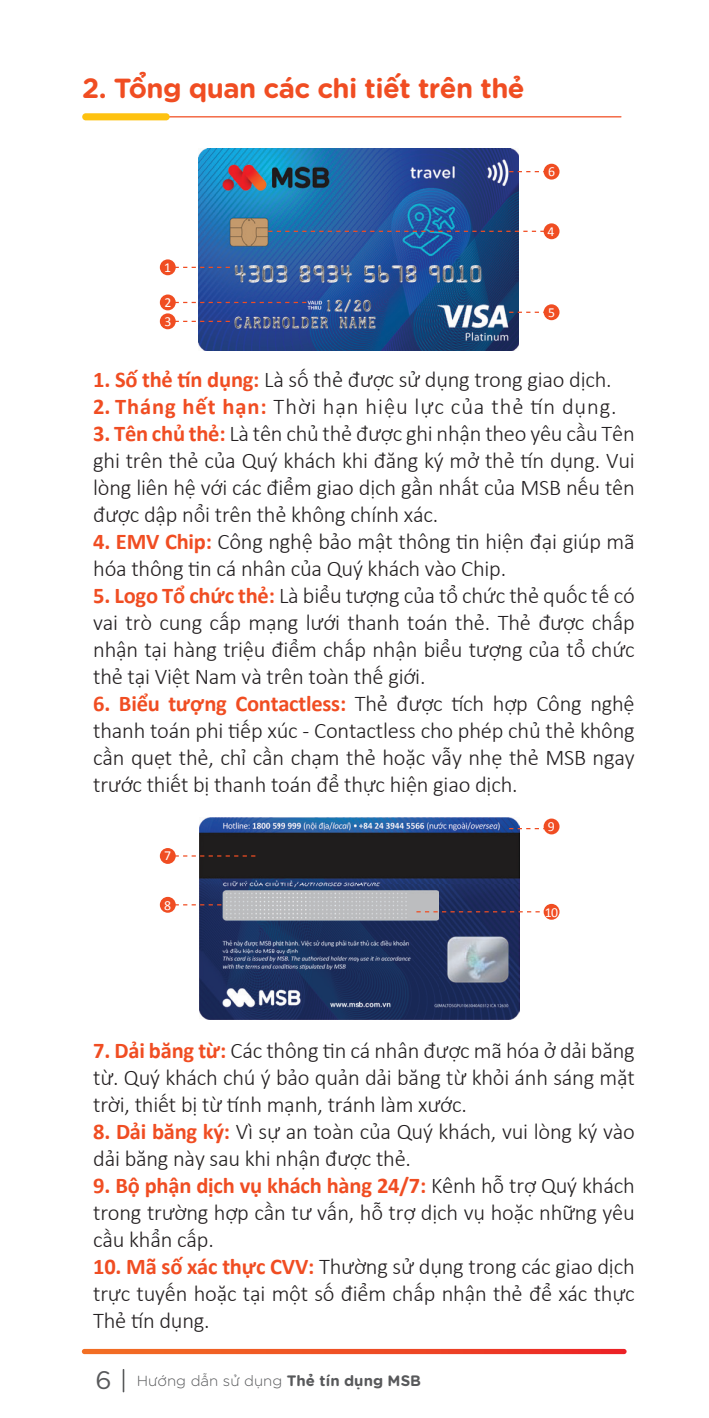
<style>
.page{position:relative;width:709px;height:1418px;background:#fff}
.page>*{position:absolute;margin:0;border:0;box-sizing:border-box;transform-origin:0 0}
.t1{font:700 27.5px "SVN Gotham Rounded";letter-spacing:-.02em;color:#f04d22}
.t2{font:300 22.5px/27px "Calibri";letter-spacing:-.01em;color:#231f20;text-align:justify}
.t3{font:300 22.5px "Calibri";letter-spacing:.04em;color:#231f20}
.t4{font:300 15px "SVN Gotham Rounded";color:#58595b}
.t5{font:13.75px/19px "Calibri";color:#fff}
.s1{font-weight:700;color:#f04d22}
.s2{font-weight:400;font-size:25px}
.s3{font-weight:700}
</style>
<div class="page">
<img style="left:199px;top:817px;width:320px;height:202px">
<hr style="left:137px;top:116px;width:484px;height:1px;background:#f04d22">
<div style="left:82px;top:113px;width:88px;height:7px;background:#fec210;border-radius:4px"></div>
<img style="left:198px;top:149px;width:321px;height:202px">
<svg style="left:176px;top:855px;width:83px;height:1px"></svg>
<div style="left:160px;top:848px;width:16px;height:15px;background:#f04d22;border-radius:50%"></div>
<svg style="left:509px;top:828px;width:30px;height:1px"></svg>
<div style="left:543px;top:818px;width:16px;height:16px;background:#f04d22;border-radius:50%"></div>
<svg style="left:416px;top:911px;width:124px;height:1px"></svg>
<div style="left:543px;top:903px;width:16px;height:16px;background:#f04d22;border-radius:50%"></div>
<svg style="left:509px;top:311px;width:30px;height:2px"></svg>
<div style="left:543px;top:304px;width:16px;height:16px;background:#f04d22;border-radius:50%"></div>
<svg style="left:509px;top:171px;width:30px;height:1px"></svg>
<div style="left:543px;top:164px;width:16px;height:15px;background:#f04d22;border-radius:50%"></div>
<svg style="left:268px;top:231px;width:275px;height:1px"></svg>
<div style="left:543px;top:223px;width:16px;height:16px;background:#f04d22;border-radius:50%"></div>
<svg style="left:176px;top:267px;width:57px;height:1px"></svg>
<div style="left:160px;top:259px;width:16px;height:16px;background:#f04d22;border-radius:50%"></div>
<svg style="left:176px;top:302px;width:132px;height:1px"></svg>
<div style="left:160px;top:294px;width:16px;height:16px;background:#f04d22;border-radius:50%"></div>
<svg style="left:176px;top:321px;width:57px;height:1px"></svg>
<div style="left:160px;top:313px;width:16px;height:16px;background:#f04d22;border-radius:50%"></div>
<div style="left:160px;top:896px;width:16px;height:16px;background:#f04d22;border-radius:50%"></div>
<svg style="left:175px;top:904px;width:48px;height:1px"></svg>
<svg style="left:82px;top:1348px;width:544px;height:5px"></svg>
<svg style="left:123px;top:1369px;width:1px;height:23px"></svg>
<p class="t1" style="left:82px;top:66px;width:444px">2. Tổng quan các chi tiết trên thẻ</p>
<p class="t5" style="left:164px;top:258px;width:8px">1</p>
<p class="t5" style="left:164px;top:293px;width:9px">2<br>3</p>
<p class="t5" style="left:548px;top:162px;width:8px">6</p>
<p class="t5" style="left:547px;top:221px;width:8px">4</p>
<p class="t5" style="left:548px;top:303px;width:8px">5</p>
<p class="t2" style="left:93px;top:365px;width:520px"><span class="s1">1. Số thẻ tín dụng:</span> Là số thẻ được sử dụng trong giao dịch.</p>
<p class="t3" style="left:93px;top:392px;width:525px"><span class="s1">2. Tháng hết hạn:</span> Thời hạn hiệu lực của thẻ tín dụng.</p>
<p class="t2" style="left:93px;top:419px;width:543px"><span class="s1">3. Tên chủ thẻ:</span> Là tên chủ thẻ được ghi nhận theo yêu cầu Tên ghi trên thẻ của Quý khách khi đăng ký mở thẻ tín dụng. Vui lòng liên hệ với các điểm giao dịch gần nhất của MSB nếu tên được dập nổi trên thẻ không chính xác.</p>
<p class="t2" style="left:93px;top:527px;width:543px"><span class="s1">4. EMV Chip:</span> Công nghệ bảo mật thông tin hiện đại giúp mã hóa thông tin cá nhân của Quý khách vào Chip.</p>
<p class="t2" style="left:93px;top:581px;width:543px"><span class="s1">5. Logo Tổ chức thẻ:</span> Là biểu tượng của tổ chức thẻ quốc tế có vai trò cung cấp mạng lưới thanh toán thẻ. Thẻ được chấp nhận tại hàng triệu điểm chấp nhận biểu tượng của tổ chức thẻ tại Việt Nam và trên toàn thế giới.</p>
<p class="t2" style="left:93px;top:689px;width:543px"><span class="s1">6. Biểu tượng Contactless:</span> Thẻ được tích hợp Công nghệ thanh toán phi tiếp xúc - Contactless cho phép chủ thẻ không cần quẹt thẻ, chỉ cần chạm thẻ hoặc vẫy nhẹ thẻ MSB ngay trước thiết bị thanh toán để thực hiện giao dịch.</p>
<p class="t5" style="left:164px;top:846px;width:8px">7</p>
<p class="t5" style="left:164px;top:895px;width:8px">8</p>
<p class="t5" style="left:548px;top:817px;width:8px">9</p>
<p class="t5" style="left:545px;top:902px;width:15px">10</p>
<p class="t2" style="left:93px;top:1037px;width:543px"><span class="s1">7. Dải băng từ:</span> Các thông tin cá nhân được mã hóa ở dải băng từ. Quý khách chú ý bảo quản dải băng từ khỏi ánh sáng mặt trời, thiết bị từ tính mạnh, tránh làm xước.</p>
<p class="t2" style="left:93px;top:1118px;width:543px"><span class="s1">8. Dải băng ký:</span> Vì sự an toàn của Quý khách, vui lòng ký vào dải băng này sau khi nhận được thẻ.</p>
<p class="t2" style="left:93px;top:1172px;width:543px"><span class="s1">9. Bộ phận dịch vụ khách hàng 24/7:</span> Kênh hỗ trợ Quý khách trong trường hợp cần tư vấn, hỗ trợ dịch vụ hoặc những yêu cầu khẩn cấp.</p>
<p class="t2" style="left:93px;top:1253px;width:543px"><span class="s1">10. Mã số xác thực CVV:</span> Thường sử dụng trong các giao dịch trực tuyến hoặc tại một số điểm chấp nhận thẻ để xác thực Thẻ tín dụng.</p>
<p class="t4" style="left:95px;top:1369px;width:327px"><span class="s2">6</span> Hướng dẫn sử dụng <span class="s3">Thẻ tín dụng MSB</span></p>
</div>
